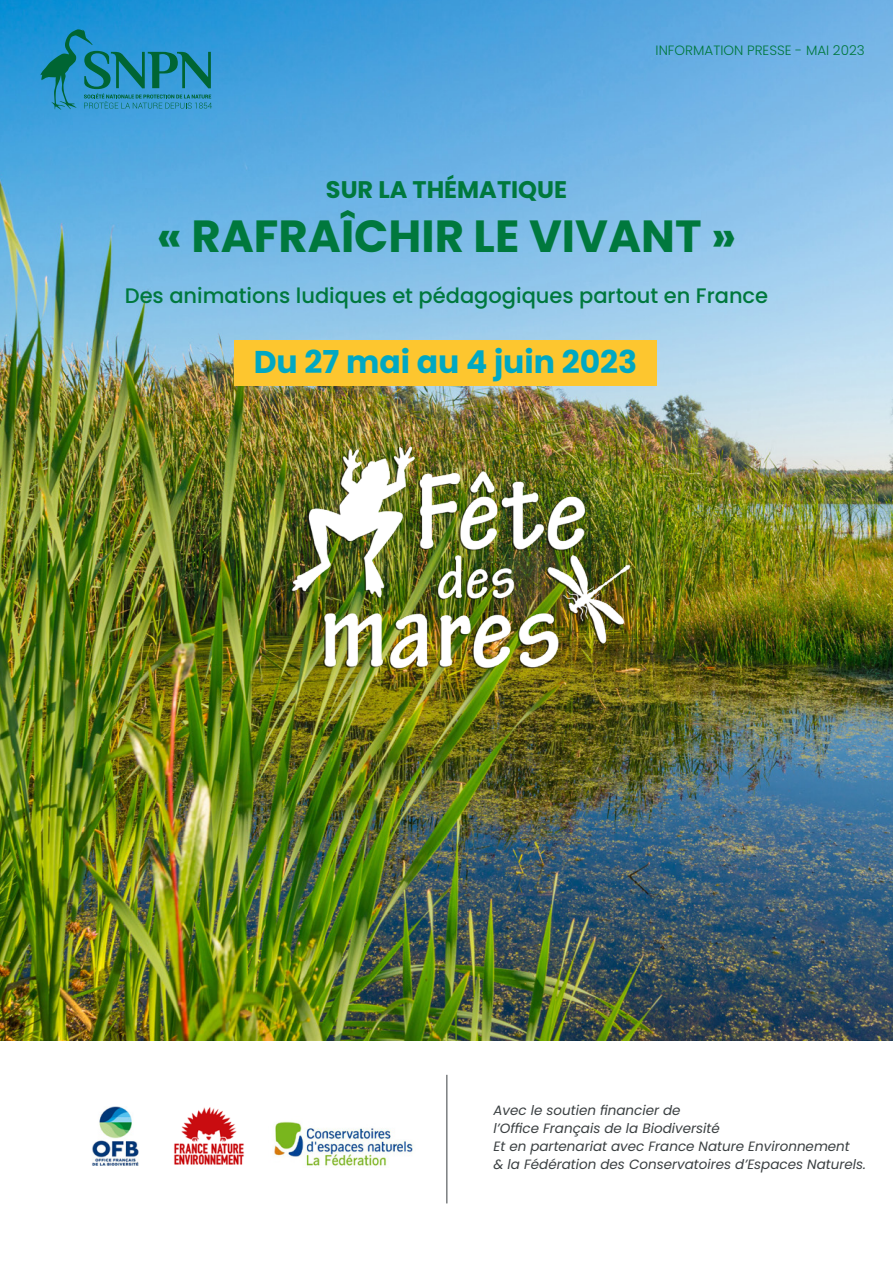
<style>
.page{position:relative;width:893px;height:1263px;background:#fff}
.page>*{position:absolute;margin:0;border:0;box-sizing:border-box;transform-origin:0 0}
.t1{font:700 45px "Poppins";color:#00783d}
.t2{font:700 31.5px "Poppins";color:#00a8c3}
.t3{font:700 24px "Poppins";color:#00783d}
.t4{font:500 21px "Poppins";color:#00783d}
.t5{font:italic 13.5px/18px "Poppins";color:#3a3f41}
.t6{font:300 13.5px "Poppins";color:#00783d}
</style>
<div class="page">
<img style="left:0;top:0;width:893px;height:1041px">
<img style="left:276px;top:386px;width:381px;height:384px">
<img style="left:92px;top:1106px;width:47px;height:59px">
<img style="left:274px;top:1121px;width:139px;height:45px">
<img style="left:174px;top:1107px;width:70px;height:58px">
<hr style="left:446px;top:1075px;width:1px;height:128px;background:#3a3f41">
<svg style="left:40px;top:29px;width:172px;height:81px;background:#268eb4"></svg>
<div style="left:234px;top:340px;width:423px;height:46px;background:#fdc62f"></div>
<p class="t6" style="left:656px;top:43px;width:211px">INFORMATION PRESSE - MAI 2023</p>
<h3 class="t3" style="left:326px;top:175px;width:243px">SUR LA THÉMATIQUE</h3>
<h1 class="t1" style="left:157px;top:210px;width:581px">« RAFRAÎCHIR LE VIVANT »</h1>
<h3 class="t4" style="left:125px;top:283px;width:645px">Des animations ludiques et pédagogiques partout en France</h3>
<h2 class="t2" style="left:254px;top:344px;width:385px">Du 27 mai au 4 juin 2023</h2>
<p class="t5" style="left:493px;top:1101px;width:374px">Avec le soutien financier de<br>l’Office Français de la Biodiversité<br>Et en partenariat avec France Nature Environnement<br>&amp; la Fédération des Conservatoires d’Espaces Naturels.</p>
</div>
